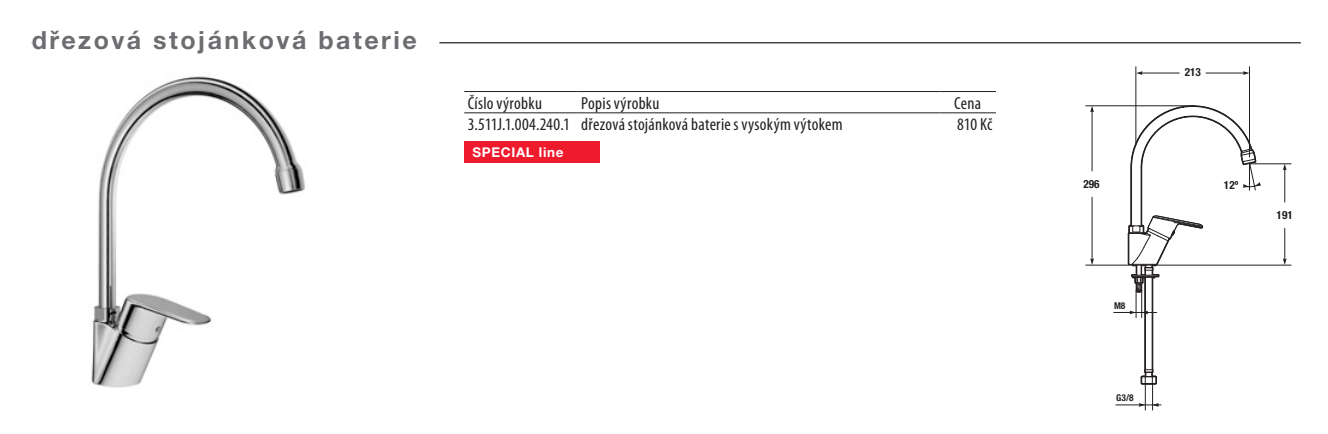
<style>
.page{position:relative;width:1328px;height:434px;background:#fff}
.page>*{position:absolute;margin:0;border:0;box-sizing:border-box;transform-origin:0 0}
.t1{font:700 25px "Helvetica Neue LT Pro";letter-spacing:.1em;color:#6c6d70}
.t2{font:condensed 17.5px "Myriad Pro";letter-spacing:.015em;color:#231f20}
.t3{font:700 13.5px "Helvetica Neue LT Pro";letter-spacing:.05em;color:#fff}
.t4{font:700 condensed 11.25px "Helvetica Neue LT Pro";color:#231f20}
.t5{font:700 condensed 9.25px "Helvetica Neue LT Pro";color:#231f20}
</style>
<div class="page">
<img style="left:91px;top:76px;width:214px;height:312px">
<div style="left:464px;top:141px;width:136px;height:22px;background:#ee1b2d"></div>
<hr style="left:464px;top:91px;width:113px;height:1px;background:#231f20">
<hr style="left:577px;top:91px;width:362px;height:1px;background:#231f20">
<hr style="left:939px;top:91px;width:57px;height:1px;background:#231f20">
<hr style="left:464px;top:112px;width:113px;height:1px;background:#231f20">
<hr style="left:577px;top:112px;width:362px;height:1px;background:#231f20">
<hr style="left:939px;top:112px;width:57px;height:1px;background:#231f20">
<hr style="left:32px;top:42px;width:1268px;height:1px;background:#231f20">
<div style="left:32px;top:38px;width:407px;height:10px;background:#fff"></div>
<svg style="left:1127px;top:106px;width:129px;height:263px"></svg>
<hr style="left:1113px;top:312px;width:43px;height:1px;background:#231f20">
<svg style="left:1128px;top:216px;width:74px;height:101px"></svg>
<hr style="left:1115px;top:404px;width:46px;height:1px;background:#231f20">
<svg style="left:1138px;top:369px;width:20px;height:40px"></svg>
<hr style="left:1205px;top:72px;width:40px;height:1px;background:#231f20">
<hr style="left:1140px;top:72px;width:39px;height:1px;background:#231f20">
<svg style="left:1243px;top:71px;width:6px;height:4px"></svg>
<svg style="left:1136px;top:71px;width:6px;height:4px"></svg>
<hr style="left:1135px;top:67px;width:1px;height:77px;background:#231f20">
<hr style="left:1249px;top:67px;width:1px;height:90px;background:#231f20">
<hr style="left:1091px;top:110px;width:1px;height:61px;background:#231f20">
<hr style="left:1091px;top:197px;width:1px;height:63px;background:#231f20">
<svg style="left:1090px;top:106px;width:3px;height:6px"></svg>
<svg style="left:1090px;top:258px;width:3px;height:6px"></svg>
<hr style="left:1085px;top:264px;width:43px;height:1px;background:#231f20">
<hr style="left:1085px;top:105px;width:109px;height:1px;background:#231f20">
<hr style="left:1284px;top:168px;width:1px;height:34px;background:#231f20">
<hr style="left:1284px;top:228px;width:1px;height:32px;background:#231f20">
<svg style="left:1282px;top:164px;width:4px;height:6px"></svg>
<svg style="left:1283px;top:258px;width:3px;height:6px"></svg>
<hr style="left:1152px;top:264px;width:139px;height:1px;background:#231f20">
<hr style="left:1249px;top:163px;width:42px;height:1px;background:#231f20">
<svg style="left:1131px;top:102px;width:130px;height:88px"></svg>
<h1 class="t1" style="left:32px;top:24px;width:386px">dřezová stojánková baterie</h1>
<p class="t2" style="left:468px;top:93px;width:76px">Číslo výrobku</p>
<p class="t2" style="left:581px;top:93px;width:80px">Popis výrobku</p>
<p class="t2" style="left:954px;top:93px;width:28px">Cena</p>
<p class="t2" style="left:468px;top:115px;width:376px">3.511J.1.004.240.1 dřezová stojánková baterie s vysokým výtokem</p>
<p class="t2" style="left:957px;top:115px;width:37px">810 Kč</p>
<p class="t3" style="left:472px;top:143px;width:93px">SPECIAL line</p>
<p class="t4" style="left:1184px;top:65px;width:18px">213</p>
<p class="t4" style="left:1083px;top:177px;width:18px">296</p>
<p class="t4" style="left:1223px;top:178px;width:16px">12º</p>
<p class="t5" style="left:1114px;top:299px;width:13px">M8</p>
<p class="t5" style="left:1116px;top:392px;width:19px">G3/8</p>
<p class="t4" style="left:1276px;top:208px;width:18px">191</p>
</div>
